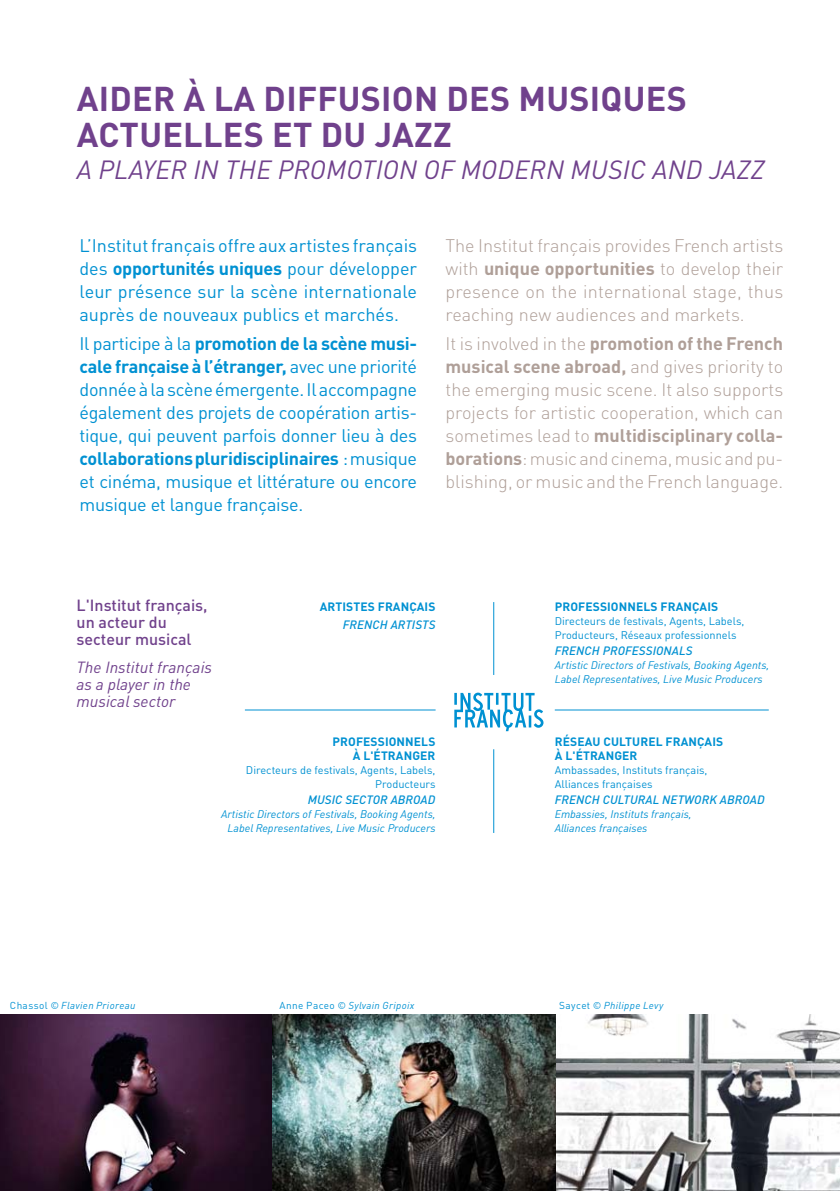
<style>
.page{position:relative;width:840px;height:1191px;background:#fff}
.page>*{position:absolute;margin:0;border:0;box-sizing:border-box;transform-origin:0 0}
.t1{font:700 34px/36px "DINOT";letter-spacing:.01em;color:#70418c}
.t2{font:italic 26px "DINOT";letter-spacing:.01em;color:#70418c}
.t3{font:18px/23px "DINOT";letter-spacing:-.015em;color:#0091d2;text-align:justify}
.t4{font:300 18px/23px "DINOT";color:#af9f98;text-align:justify}
.t5{font:italic 16px/17px "DINOT";color:#70418c}
.t6{font:500 16px/17px "DINOT";color:#70418c}
.t7{font:700 12px/14px "DINOT";letter-spacing:.01em;color:#0091d2;text-align:right}
.t8{font:italic 500 12px "DINOT";letter-spacing:.01em;color:#0091d2}
.t9{font:italic 11px/14px "DINOT";color:#0091d2}
.t10{font:11px/14px "DINOT";color:#0091d2}
.t11{font:italic 10px "DINOT";letter-spacing:.035em;color:#0091d2}
.s1{font-weight:700}
.s2{font-style:normal}
</style>
<div class="page">
<img style="left:0;top:1015px;width:839px;height:176px">
<hr style="left:554px;top:709px;width:214px;height:1px;background:#0091d2">
<hr style="left:245px;top:709px;width:190px;height:1px;background:#0091d2">
<hr style="left:493px;top:602px;width:1px;height:73px;background:#0091d2">
<hr style="left:493px;top:749px;width:1px;height:84px;background:#0091d2">
<svg style="left:454px;top:692px;width:89px;height:39px"></svg>
<h1 class="t1" style="left:77px;top:85px;width:611px">AIDER À LA DIFFUSION DES MUSIQUES<br>ACTUELLES ET DU JAZZ</h1>
<h2 class="t2" style="left:77px;top:161px;width:689px">A PLAYER IN THE PROMOTION OF MODERN MUSIC AND JAZZ</h2>
<p class="t3" style="left:79px;top:236px;width:339px">L’Institut français offre aux artistes français des <span class="s1">opportunités uniques</span> pour développer leur présence sur la scène internationale auprès de nouveaux publics et marchés.</p>
<p class="t3" style="left:79px;top:334px;width:339px">Il participe à la <span class="s1">promotion de la scène musi&shy;cale française à l’étranger,</span> avec une priorité donnée à la scène émergente. Il accompagne également des projets de coopération artis&shy;tique, qui peuvent parfois donner lieu à des <span class="s1">collaborations pluridisciplinaires</span> : musique et cinéma, musique et littérature ou encore musique et langue française.</p>
<p class="t4" style="left:445px;top:236px;width:339px">The Institut français provides French artists with <span class="s1">unique opportunities</span> to develop their presence on the international stage, thus reaching new audiences and markets.</p>
<p class="t4" style="left:445px;top:334px;width:339px">It is involved in the <span class="s1">promotion of the French musical scene abroad,</span> and gives priority to the emerging music scene. It also supports projects for artistic cooperation, which can sometimes lead to <span class="s1">multidisciplinary colla&shy;borations</span>: music and cinema, music and pu&shy;blishing, or music and the French language.</p>
<p class="t6" style="left:77px;top:599px;width:132px">L'Institut français, un acteur du secteur musical</p>
<p class="t5" style="left:77px;top:661px;width:137px">The Institut français as a player in the musical sector</p>
<p class="t7" style="left:320px;top:601px;width:117px">ARTISTES FRANÇAIS</p>
<p class="t8" style="left:342px;top:620px;width:94px">FRENCH ARTISTS</p>
<p class="t7" style="left:332px;top:736px;width:104px">PROFESSIONNELS<br>À L'ÉTRANGER</p>
<p class="t10" style="left:246px;top:764px;width:191px;text-align:right">Directeurs de festivals, Agents, Labels,<br>Producteurs</p>
<p class="t8" style="left:307px;top:795px;width:129px">MUSIC SECTOR ABROAD</p>
<p class="t9" style="left:221px;top:808px;width:216px;text-align:center">Artistic Directors of Festivals, Booking Agents,<br>Label Representatives, Live Music Producers</p>
<p class="t7" style="left:554px;top:601px;width:165px">PROFESSIONNELS FRANÇAIS</p>
<p class="t10" style="left:554px;top:615px;width:191px">Directeurs de festivals, Agents, Labels,<br>Producteurs, Réseaux professionnels</p>
<p class="t8" style="left:554px;top:646px;width:139px">FRENCH PROFESSIONALS</p>
<p class="t9" style="left:554px;top:659px;width:216px">Artistic Directors of Festivals, Booking Agents,<br>Label Representatives, Live Music Producers</p>
<p class="t7" style="left:554px;top:736px;width:170px;text-align:left">RÉSEAU CULTUREL FRANÇAIS<br>À L'ÉTRANGER</p>
<p class="t10" style="left:554px;top:764px;width:154px">Ambassades, Instituts français,<br>Alliances françaises</p>
<p class="t8" style="left:554px;top:795px;width:211px">FRENCH CULTURAL NETWORK ABROAD</p>
<p class="t9" style="left:554px;top:808px;width:138px">Embassies, Instituts français,<br>Alliances françaises</p>
<p class="t11" style="left:10px;top:1001px;width:127px"><span class="s2">Chassol</span> © Flavien Prioreau</p>
<p class="t11" style="left:279px;top:1001px;width:136px"><span class="s2">Anne Paceo</span> © Sylvain Gripoix</p>
<p class="t11" style="left:558px;top:1001px;width:106px"><span class="s2">Saycet</span> © Philippe Levy</p>
</div>
